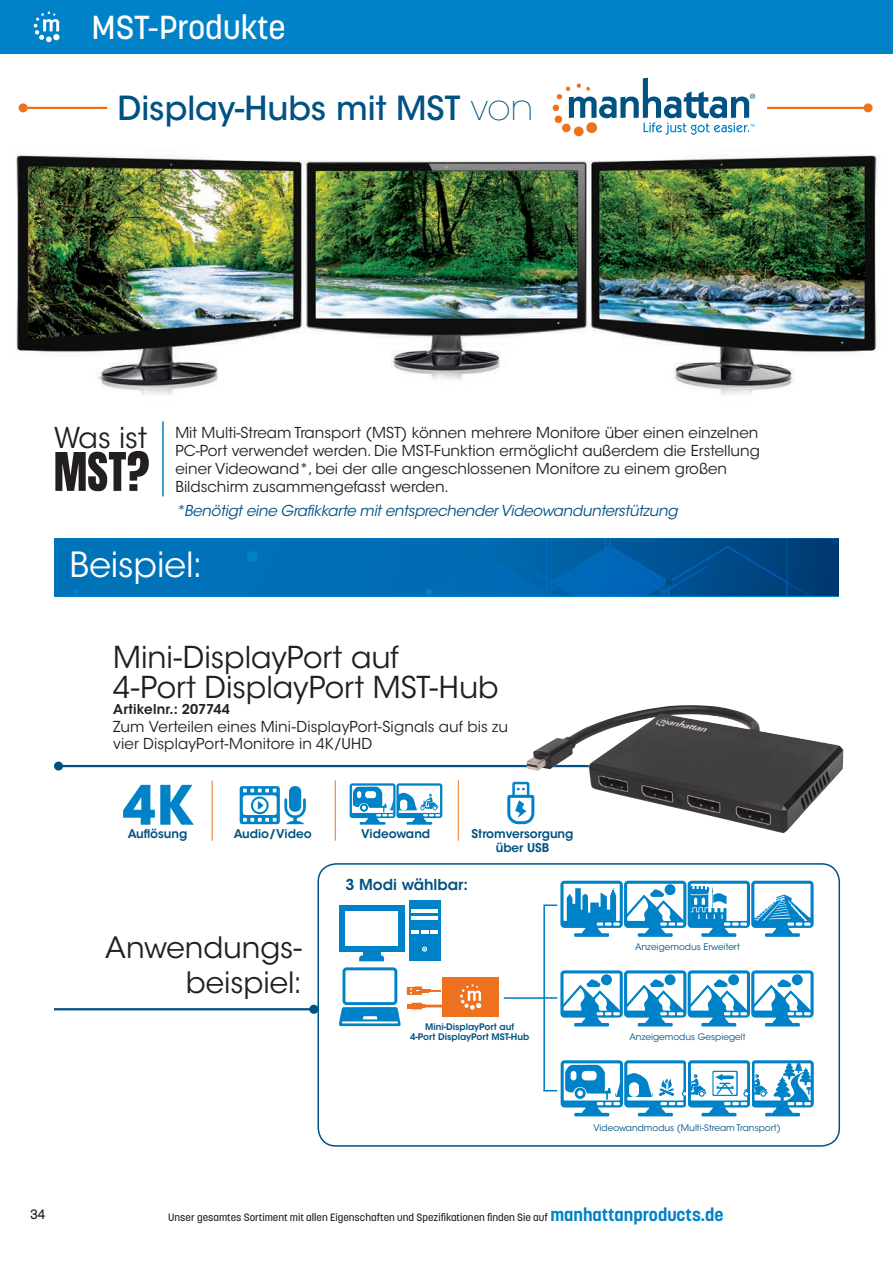
<style>
.page{position:relative;width:893px;height:1263px;background:#fff}
.page>*{position:absolute;margin:0;border:0;box-sizing:border-box;transform-origin:0 0}
.t1{font:700 53.85px "ITC Avant Garde Std";color:#0082c8}
.t2{font:34.5px "ITC Avant Garde Std";letter-spacing:-.005em;color:#fff}
.t3{font:500 33px "ITC Avant Garde Std";color:#005282}
.t4{font:500 33px "Korolev";color:#fff}
.t5{font:30px/30px "ITC Avant Garde Std";letter-spacing:-.005em;color:#231f20}
.t6{font:29.25px/34.5px "ITC Avant Garde Std";letter-spacing:-.005em;color:#231f20;text-align:right}
.t7{font:28.5px "ITC Avant Garde Std";color:#231f20}
.t8{font:15px/18px "ITC Avant Garde Std";color:#231f20}
.t9{font:italic 15px "ITC Avant Garde Std";letter-spacing:-.02em;color:#005282}
.t10{font:600 15px "ITC Avant Garde Std";color:#005282}
.t11{font:600 13.5px "ITC Avant Garde Std";letter-spacing:.01em;color:#231f20}
.t12{font:500 13.5px "Korolev";color:#231f20}
.t13{font:600 12px/14.2px "ITC Avant Garde Std";color:#005282;text-align:center}
.t14{font:500 10.5px "Korolev";color:#231f20}
.t15{font:9px "ITC Avant Garde Std";color:#005282}
.t16{font:600 9px/10.5px "ITC Avant Garde Std";color:#005282;text-align:center}
.s1{font-weight:200;font-size:36px}
.s2{font-weight:700;font-size:18px;color:#0082c8}
</style>
<div class="page">
<img style="left:16px;top:95px;width:864px;height:356px">
<hr style="left:767px;top:107px;width:101px;height:2px;background:#ed711f">
<div style="left:864px;top:103px;width:9px;height:9px;background:#ed711f;border-radius:50%"></div>
<hr style="left:23px;top:107px;width:84px;height:2px;background:#ed711f">
<div style="left:19px;top:103px;width:9px;height:9px;background:#ed711f;border-radius:50%"></div>
<hr style="left:162px;top:421px;width:2px;height:75px;background:#0082c8">
<div style="left:317px;top:863px;width:523px;height:284px;border:2px solid #005282;border-radius:18px"></div>
<div style="left:443px;top:978px;width:56px;height:39px;background:#ed711f"></div>
<svg style="left:460px;top:984px;width:22px;height:26px"></svg>
<svg style="left:339px;top:967px;width:61px;height:59px"></svg>
<div style="left:339px;top:905px;width:65px;height:47px;background:#0082c8"></div>
<div style="left:363px;top:951px;width:18px;height:6px;background:#0082c8"></div>
<svg style="left:359px;top:955px;width:25px;height:6px"></svg>
<div style="left:345px;top:911px;width:53px;height:34px;background:#fff"></div>
<div style="left:409px;top:900px;width:31px;height:61px;background:#0082c8"></div>
<hr style="left:411px;top:916px;width:27px;height:3px;background:#fff">
<svg style="left:411px;top:931px;width:27px;height:3px"></svg>
<hr style="left:411px;top:910px;width:27px;height:3px;background:#fff">
<svg style="left:422px;top:946px;width:5px;height:6px"></svg>
<svg style="left:407px;top:986px;width:34px;height:9px"></svg>
<svg style="left:503px;top:881px;width:311px;height:235px"></svg>
<hr style="left:750px;top:1060px;width:1px;height:48px;background:#fff">
<svg style="left:407px;top:1003px;width:36px;height:6px"></svg>
<hr style="left:54px;top:1008px;width:260px;height:2px;background:#005282">
<div style="left:309px;top:1005px;width:9px;height:9px;background:#005282;border-radius:50%"></div>
<hr style="left:58px;top:765px;width:595px;height:2px;background:#005282">
<div style="left:54px;top:761px;width:9px;height:9px;background:#005282;border-radius:50%"></div>
<img style="left:526px;top:705px;width:317px;height:128px">
<hr style="left:458px;top:780px;width:1px;height:61px;background:#ed711f">
<svg style="left:507px;top:782px;width:27px;height:42px"></svg>
<hr style="left:335px;top:780px;width:1px;height:61px;background:#ed711f">
<hr style="left:212px;top:780px;width:1px;height:61px;background:#ed711f">
<svg style="left:240px;top:786px;width:66px;height:38px"></svg>
<svg style="left:350px;top:783px;width:92px;height:42px"></svg>
<div style="left:400px;top:800px;width:7px;height:10px;background:#fff;border-radius:3px"></div>
<svg style="left:54px;top:538px;width:785px;height:58px;background:#0064a9"></svg>
<svg style="left:55px;top:451px;width:94px;height:40px"></svg>
<div style="left:0;top:0;width:893px;height:54px;background:#0082c8"></div>
<svg style="left:34px;top:11px;width:26px;height:31px"></svg>
<svg style="left:553px;top:78px;width:202px;height:57px"></svg>
<h3 class="t4" style="left:91px;top:7px;width:196px">MST-Produkte</h3>
<h3 class="t3" style="left:117px;top:87px;width:417px">Display-Hubs mit MST <span class="s1">von</span></h3>
<h3 class="t7" style="left:54px;top:421px;width:95px">Was ist</h3>
<p class="t8" style="left:175px;top:424px;width:586px">Mit Multi-Stream Transport (MST) können mehrere Monitore über einen einzelnen PC-Port verwendet werden. Die MST-Funktion ermöglicht außerdem die Erstellung einer Videowand*, bei der alle angeschlossenen Monitore zu einem großen Bildschirm zusammengefasst werden.</p>
<p class="t9" style="left:175px;top:502px;width:504px">*Benötigt eine Grafikkarte mit entsprechender Videowandunterstützung</p>
<h2 class="t2" style="left:69px;top:544px;width:134px">Beispiel:</h2>
<h3 class="t5" style="left:113px;top:643px;width:387px">Mini-DisplayPort auf<br>4-Port DisplayPort MST-Hub</h3>
<p class="t11" style="left:113px;top:700px;width:118px">Artikelnr.: 207744</p>
<p class="t8" style="left:113px;top:719px;width:396px;line-height:16.5px">Zum Verteilen eines Mini-DisplayPort-Signals auf bis zu vier DisplayPort-Monitore in 4K/UHD</p>
<h1 class="t1" style="left:122px;top:770px;width:73px">4K</h1>
<p class="t13" style="left:128px;top:826px;width:61px">Auflösung</p>
<p class="t13" style="left:234px;top:826px;width:79px">Audio/Video</p>
<p class="t13" style="left:361px;top:826px;width:71px">Videowand</p>
<p class="t13" style="left:472px;top:826px;width:103px">Stromversorgung über USB</p>
<h3 class="t6" style="left:105px;top:930px;width:198px">Anwendungs&shy;beispiel:</h3>
<p class="t10" style="left:346px;top:875px;width:124px">3 Modi wählbar:</p>
<p class="t16" style="left:410px;top:1021px;width:121px">Mini-DisplayPort auf<br>4-Port DisplayPort MST-Hub</p>
<p class="t15" style="left:635px;top:941px;width:106px">Anzeigemodus Erweitert</p>
<p class="t15" style="left:629px;top:1031px;width:118px">Anzeigemodus Gespiegelt</p>
<p class="t15" style="left:593px;top:1122px;width:189px">Videowandmodus (Multi-Stream Transport)</p>
<p class="t12" style="left:30px;top:1206px;width:17px">34</p>
<p class="t14" style="left:168px;top:1211px;width:557px">Unser gesamtes Sortiment mit allen Eigenschaften und Spezifikationen finden Sie auf <span class="s2">manhattanproducts.de</span></p>
</div>
